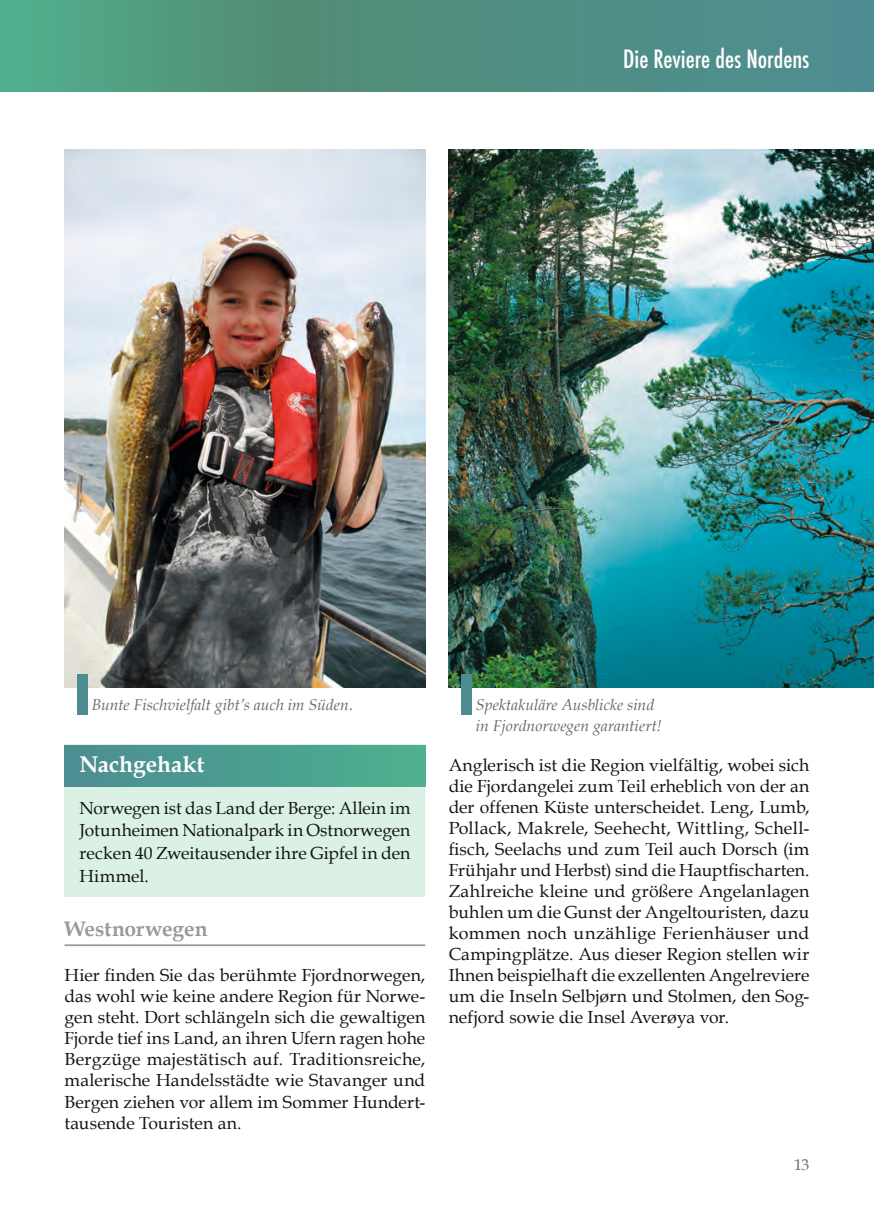
<style>
.page{position:relative;width:874px;height:1221px;background:#fff}
.page>*{position:absolute;margin:0;border:0;box-sizing:border-box;transform-origin:0 0}
.t1{font:500 condensed 24.5px "Futura";letter-spacing:-.005em;color:#fff}
.t2{font:700 22.75px "Book Antiqua";letter-spacing:-.005em;color:#fff}
.t3{font:700 21px "Book Antiqua";letter-spacing:-.005em;color:#999}
.t4{font:17.5px/21px "Book Antiqua";letter-spacing:.005em;color:#131413;text-align:justify}
.t5{font:italic 15.75px/21px "Book Antiqua";color:#686867}
.t6{font:15.75px "Book Antiqua";color:#686867}
</style>
<div class="page">
<div style="left:0;top:0;width:15px;height:92px;background:#50af8d"></div>
<svg style="left:15px;top:0;width:858px;height:92px;background:#4f9282"></svg>
<hr style="left:64px;top:944px;width:361px;height:2px;background:#999">
<div style="left:64px;top:744px;width:361px;height:152px;background:#dbf1e6"></div>
<div style="left:64px;top:745px;width:361px;height:42px;background:linear-gradient(to right,#4c8c92,#4db08f)"></div>
<img style="left:64px;top:149px;width:361px;height:538px">
<div style="left:77px;top:674px;width:10px;height:41px;background:#4d8d91"></div>
<img style="left:448px;top:149px;width:425px;height:538px">
<div style="left:461px;top:674px;width:10px;height:41px;background:#4d8d91"></div>
<h1 class="t1" style="left:623px;top:43px;width:187px">Die Reviere des Nordens</h1>
<p class="t5" style="left:92px;top:694px;width:263px">Bunte Fischvielfalt gibt’s auch im Süden.</p>
<p class="t5" style="left:475px;top:694px;width:187px">Spektakuläre Ausblicke sind in Fjordnorwegen garantiert!</p>
<h2 class="t2" style="left:79px;top:749px;width:126px">Nachgehakt</h2>
<p class="t4" style="left:79px;top:795px;width:332px;line-height:22.8px">Norwegen ist das Land der Berge: Allein im Jotunheimen Nationalpark in Ostnorwegen recken 40 Zweitausender ihre Gipfel in den Himmel.</p>
<p class="t3" style="left:64px;top:914px;width:144px">Westnorwegen</p>
<p class="t4" style="left:64px;top:964px;width:362px">Hier finden Sie das berühmte Fjordnorwegen, das wohl wie keine andere Region für Norwe&shy;gen steht. Dort schlängeln sich die gewaltigen Fjorde tief ins Land, an ihren Ufern ragen hohe Bergzüge majestätisch auf. Traditionsreiche, malerische Handelsstädte wie Stavanger und Bergen ziehen vor allem im Sommer Hundert&shy;tausende Touristen an.</p>
<p class="t4" style="left:448px;top:754px;width:362px">Anglerisch ist die Region vielfältig, wobei sich die Fjordangelei zum Teil erheblich von der an der offenen Küste unterscheidet. Leng, Lumb, Pollack, Makrele, Seehecht, Wittling, Schell&shy;fisch, Seelachs und zum Teil auch Dorsch (im Frühjahr und Herbst) sind die Hauptfischarten.<br>Zahlreiche kleine und größere Angelanlagen buhlen um die Gunst der Angeltouristen, dazu kommen noch unzählige Ferienhäuser und Campingplätze. Aus dieser Region stellen wir Ihnen beispielhaft die exzellenten Angelreviere um die Inseln Selbjørn und Stolmen, den Sog&shy;nefjord sowie die Insel Averøya vor.</p>
<p class="t6" style="left:793px;top:1153px;width:17px">13</p>
</div>
